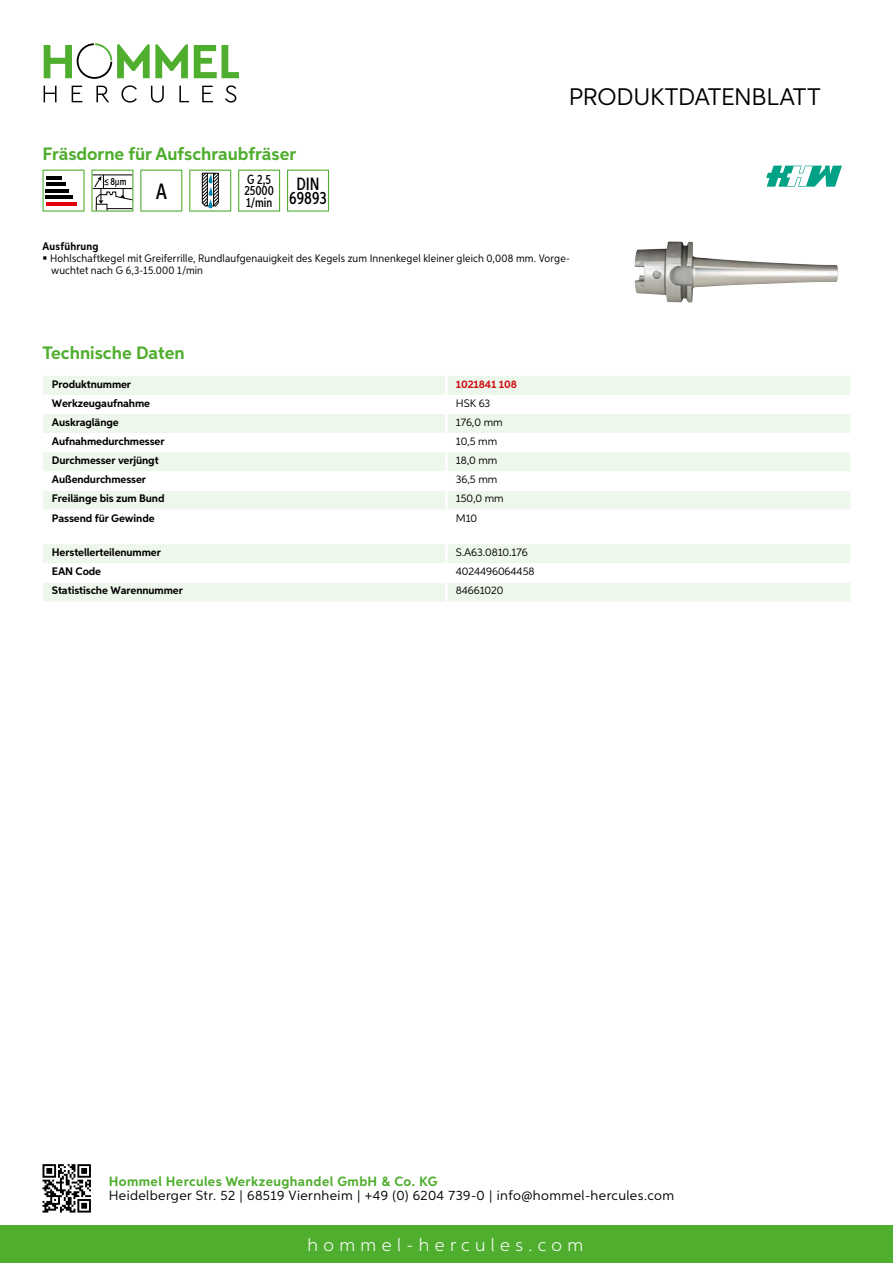
<style>
.page{position:relative;width:893px;height:1263px;background:#fff}
.page>*{position:absolute;margin:0;border:0;box-sizing:border-box;transform-origin:0 0}
.t1{font:24px "Aspira";letter-spacing:-.01em;color:#000}
.t2{font:500 22.2px "Aspira XX Nar";color:#000}
.t3{font:700 18px "Aspira";color:#50ae2f}
.t4{font:300 18px "Aspira";letter-spacing:.3em;color:#fff}
.t5{font:500 17.85px/14.9px "Aspira XX Nar";color:#000;text-align:center}
.t6{font:13.5px "Aspira";letter-spacing:.03em;color:#000}
.t7{font:700 13.5px "Aspira";letter-spacing:.03em;color:#50ae2f}
.t8{font:500 13.35px/11.9px "Aspira XX Nar";color:#000}
.t9{font:700 10.95px "Aspira";letter-spacing:-.01em;color:#000}
.t10{font:10.95px/12px "Aspira Nar";letter-spacing:.015em;color:#000}
.t11{font:10.95px "Aspira";letter-spacing:-.01em;color:#000}
.t12{font:700 10.95px "Aspira";letter-spacing:-.01em;color:#cd1013}
.t13{font:700 10.95px "Aspira Nar";letter-spacing:.02em;color:#000}
.t14{font:500 10.35px "Aspira XX Nar";color:#000}
</style>
<div class="page">
<div style="left:0;top:1226px;width:893px;height:37px;background:#50ae2f"></div>
<svg style="left:43px;top:1164px;width:48px;height:48px"></svg>
<svg style="left:194px;top:45px;width:45px;height:33px"></svg>
<svg style="left:44px;top:43px;width:144px;height:36px"></svg>
<svg style="left:44px;top:86px;width:13px;height:16px"></svg>
<svg style="left:72px;top:86px;width:10px;height:16px"></svg>
<svg style="left:96px;top:86px;width:13px;height:16px"></svg>
<svg style="left:121px;top:85px;width:16px;height:18px"></svg>
<svg style="left:151px;top:86px;width:13px;height:17px"></svg>
<svg style="left:179px;top:86px;width:10px;height:16px"></svg>
<svg style="left:202px;top:86px;width:11px;height:16px"></svg>
<svg style="left:225px;top:85px;width:11px;height:18px"></svg>
<div style="left:43px;top:376px;width:807px;height:19px;background:#eef7eb"></div>
<svg style="left:43px;top:414px;width:807px;height:96px;fill:#eef7eb"></svg>
<hr style="left:445px;top:376px;width:3px;height:19px;background:#fff">
<hr style="left:445px;top:414px;width:3px;height:19px;background:#fff">
<hr style="left:445px;top:433px;width:3px;height:19px;background:#fff">
<hr style="left:445px;top:452px;width:3px;height:19px;background:#fff">
<hr style="left:445px;top:471px;width:3px;height:20px;background:#fff">
<hr style="left:445px;top:491px;width:3px;height:19px;background:#fff">
<svg style="left:43px;top:544px;width:807px;height:58px"></svg>
<hr style="left:445px;top:582px;width:3px;height:20px;background:#fff">
<svg style="left:43px;top:170px;width:42px;height:42px"></svg>
<hr style="left:46px;top:176px;width:16px;height:3px;background:#000">
<hr style="left:46px;top:183px;width:20px;height:3px;background:#000">
<hr style="left:46px;top:189px;width:23px;height:3px;background:#000">
<hr style="left:46px;top:196px;width:27px;height:3px;background:#000">
<hr style="left:46px;top:203px;width:30px;height:3px;background:#e3000b">
<svg style="left:91px;top:170px;width:42px;height:42px"></svg>
<svg style="left:140px;top:170px;width:42px;height:42px"></svg>
<svg style="left:189px;top:170px;width:42px;height:42px"></svg>
<svg style="left:238px;top:170px;width:42px;height:42px"></svg>
<svg style="left:287px;top:170px;width:42px;height:42px"></svg>
<img style="left:634px;top:241px;width:204px;height:61px">
<svg style="left:766px;top:166px;width:76px;height:21px"></svg>
<h3 class="t3" style="left:43px;top:142px;width:255px">Fräsdorne für Aufschraubfräser</h3>
<p class="t14" style="left:104px;top:175px;width:24px">≤8µm</p>
<h2 class="t2" style="left:156px;top:178px;width:13px">A</h2>
<p class="t8" style="left:244px;top:173px;width:31px">G 2,5<br>25000<br>1/min</p>
<h3 class="t5" style="left:289px;top:176px;width:39px">DIN<br>69893</h3>
<h1 class="t1" style="left:569px;top:82px;width:253px">Produktdatenblatt</h1>
<p class="t13" style="left:43px;top:239px;width:58px">Ausführung</p>
<p class="t10" style="left:50px;top:252px;width:521px">Hohlschaftkegel mit Greiferrille, Rundlaufgenauigkeit des Kegels zum Innenkegel kleiner gleich 0,008 mm. Vorge&shy;wuchtet nach G 6,3-15.000 1/min</p>
<h3 class="t3" style="left:43px;top:342px;width:144px">Technische Daten</h3>
<p class="t9" style="left:52px;top:377px;width:81px">Produktnummer</p>
<p class="t12" style="left:456px;top:377px;width:62px">1021841 108</p>
<p class="t9" style="left:52px;top:396px;width:100px">Werkzeugaufnahme</p>
<p class="t11" style="left:456px;top:396px;width:36px">HSK 63</p>
<p class="t9" style="left:52px;top:415px;width:68px">Auskraglänge</p>
<p class="t11" style="left:456px;top:415px;width:48px">176,0 mm</p>
<p class="t9" style="left:52px;top:435px;width:114px">Aufnahmedurchmesser</p>
<p class="t11" style="left:456px;top:435px;width:43px">10,5 mm</p>
<p class="t9" style="left:52px;top:454px;width:108px">Durchmesser verjüngt</p>
<p class="t11" style="left:456px;top:454px;width:43px">18,0 mm</p>
<p class="t9" style="left:52px;top:473px;width:96px">Außendurchmesser</p>
<p class="t11" style="left:456px;top:473px;width:43px">36,5 mm</p>
<p class="t9" style="left:52px;top:492px;width:114px">Freilänge bis zum Bund</p>
<p class="t11" style="left:456px;top:492px;width:49px">150,0 mm</p>
<p class="t9" style="left:52px;top:511px;width:104px">Passend für Gewinde</p>
<p class="t11" style="left:456px;top:511px;width:23px">M10</p>
<p class="t9" style="left:52px;top:546px;width:111px">Herstellerteilenummer</p>
<p class="t11" style="left:456px;top:546px;width:73px">S.A63.0810.176</p>
<p class="t9" style="left:52px;top:565px;width:51px">EAN Code</p>
<p class="t11" style="left:456px;top:565px;width:80px">4024496064458</p>
<p class="t9" style="left:52px;top:584px;width:132px">Statistische Warennummer</p>
<p class="t11" style="left:456px;top:584px;width:49px">84661020</p>
<p class="t7" style="left:109px;top:1172px;width:330px">Hommel Hercules Werkzeughandel GmbH &amp; Co. KG</p>
<p class="t6" style="left:109px;top:1187px;width:567px">Heidelberger Str. 52 | 68519 Viernheim | +49 (0) 6204 739-0 | info@hommel-hercules.com</p>
<h3 class="t4" style="left:307px;top:1234px;width:277px">hommel-hercules.com</h3>
</div>
